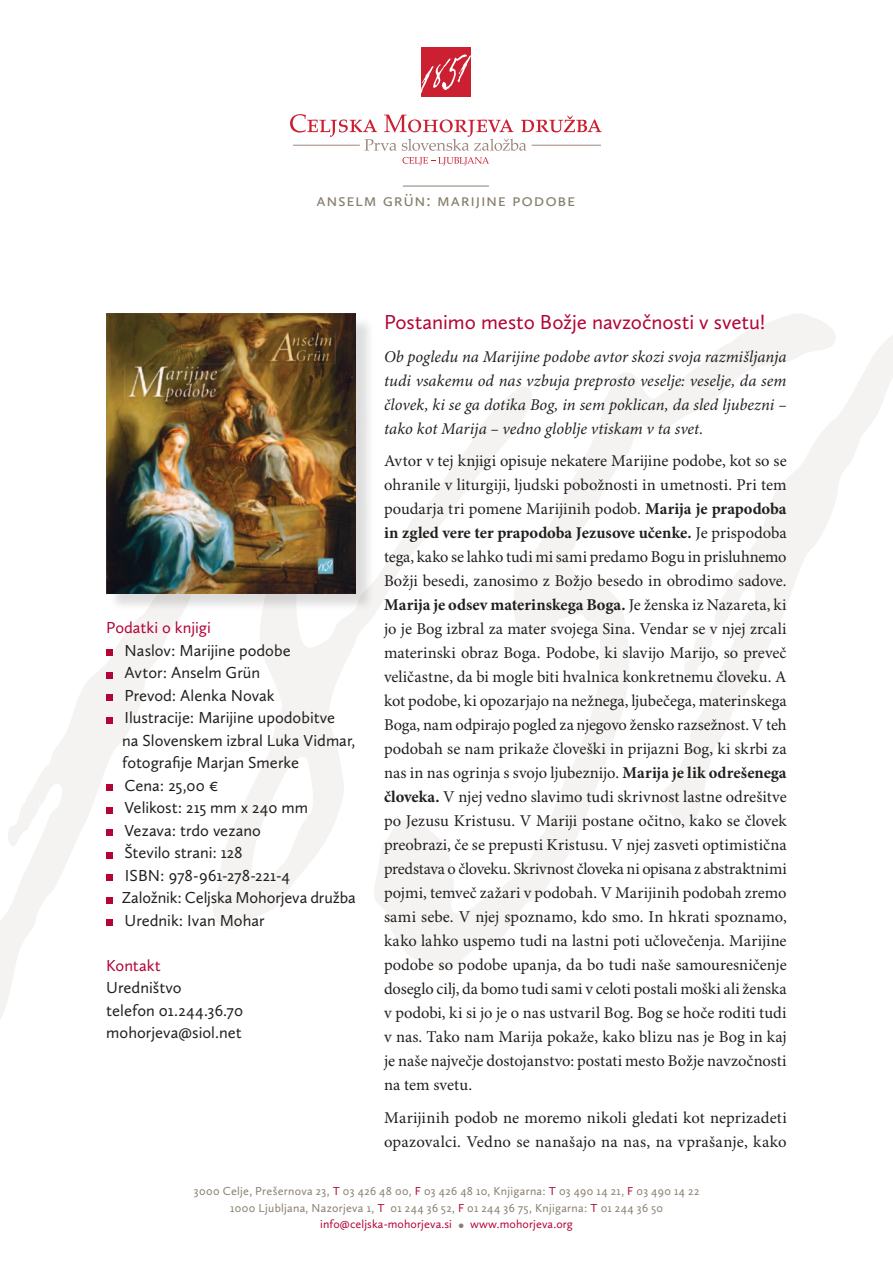
<style>
.page{position:relative;width:893px;height:1263px;background:#fff}
.page>*{position:absolute;margin:0;border:0;box-sizing:border-box;transform-origin:0 0}
.zivljenjepis{font:21px "Calluna Sans";letter-spacing:-.01em;color:#b30437}
.besedilo{font:18px "Calluna Sans";letter-spacing:.04em;color:#887f6f}
.besedilo-2{font:16.5px/24px "Minion Pro";letter-spacing:.005em;color:#231f20;text-align:justify}
.podatki_o_knjigi{font:16.5px "Calluna Sans";color:#231f20}
.besedilo-3{font:italic 16.5px/24px "Minion Pro";color:#231f20;text-align:justify}
.podatki_o_knjigi-2{font:16.5px "Calluna Sans";letter-spacing:.005em;color:#b30437}
.besedilo-4{font:12px "Calluna Sans";letter-spacing:.03em;color:#887f6f}
.t1{font:12px "Calluna Sans";letter-spacing:.01em;color:#b30437}
.s1{font-weight:700}
.s2{color:#b30437}
.s3{font-size:16.5px;color:#887f6f}
</style>
<div class="page">
<svg style="left:219px;top:612px;width:150px;height:317px"></svg>
<svg style="left:369px;top:314px;width:461px;height:655px"></svg>
<svg style="left:0;top:593px;width:219px;height:426px"></svg>
<svg style="left:6px;top:789px;width:34px;height:61px"></svg>
<svg style="left:655px;top:327px;width:238px;height:515px"></svg>
<div style="left:421px;top:47px;width:50px;height:50px;background:#cb1f32"></div>
<svg style="left:421px;top:54px;width:50px;height:39px"></svg>
<svg style="left:290px;top:114px;width:312px;height:37px"></svg>
<hr style="left:293px;top:145px;width:67px;height:1px;background:#9e887e">
<hr style="left:532px;top:145px;width:69px;height:1px;background:#9e887e">
<svg style="left:402px;top:157px;width:87px;height:8px"></svg>
<div style="left:106px;top:649px;width:7px;height:7px;background:#b30437"></div>
<div style="left:106px;top:672px;width:7px;height:6px;background:#b30437"></div>
<div style="left:106px;top:694px;width:7px;height:7px;background:#b30437"></div>
<div style="left:106px;top:717px;width:7px;height:6px;background:#b30437"></div>
<div style="left:106px;top:784px;width:7px;height:7px;background:#b30437"></div>
<div style="left:106px;top:807px;width:7px;height:6px;background:#b30437"></div>
<div style="left:106px;top:829px;width:7px;height:7px;background:#b30437"></div>
<div style="left:106px;top:852px;width:7px;height:6px;background:#b30437"></div>
<div style="left:106px;top:874px;width:7px;height:7px;background:#b30437"></div>
<div style="left:106px;top:897px;width:7px;height:6px;background:#b30437"></div>
<div style="left:106px;top:919px;width:7px;height:7px;background:#b30437"></div>
<hr style="left:403px;top:186px;width:86px;height:1px;background:#887f6f">
<div style="left:109px;top:316px;width:265px;height:296px;background:#231f20;opacity:.15"></div>
<img style="left:106px;top:314px;width:250px;height:279px">
<p class="besedilo" style="left:316px;top:189px;width:260px">anselm grÜn: marijine podobe</p>
<p class="podatki_o_knjigi-2" style="left:106px;top:618px;width:106px">Podatki o knjigi</p>
<p class="podatki_o_knjigi" style="left:125px;top:640px;width:168px">Naslov: Marijine podobe</p>
<p class="podatki_o_knjigi" style="left:125px;top:663px;width:137px">Avtor: Anselm Grün</p>
<p class="podatki_o_knjigi" style="left:125px;top:685px;width:152px">Prevod: Alenka Novak</p>
<p class="podatki_o_knjigi" style="left:125px;top:708px;width:212px">Ilustracije: Marijine upodobitve</p>
<p class="podatki_o_knjigi" style="left:122px;top:730px;width:235px">na Slovenskem izbral Luka Vidmar,</p>
<p class="podatki_o_knjigi" style="left:122px;top:753px;width:178px">fotografije Marjan Smerke</p>
<p class="podatki_o_knjigi" style="left:125px;top:775px;width:95px">Cena: 25,00 €</p>
<p class="podatki_o_knjigi" style="left:125px;top:798px;width:185px">Velikost: 215 mm x 240 mm</p>
<p class="podatki_o_knjigi" style="left:125px;top:820px;width:138px">Vezava: trdo vezano</p>
<p class="podatki_o_knjigi" style="left:125px;top:843px;width:120px">Število strani: 128</p>
<p class="podatki_o_knjigi" style="left:125px;top:865px;width:167px">ISBN: 978-961-278-221-4</p>
<p class="podatki_o_knjigi" style="left:122px;top:888px;width:236px">Založnik: Celjska Mohorjeva družba</p>
<p class="podatki_o_knjigi" style="left:125px;top:910px;width:142px">Urednik: Ivan Mohar</p>
<p class="podatki_o_knjigi-2" style="left:106px;top:955px;width:56px">Kontakt</p>
<p class="podatki_o_knjigi" style="left:106px;top:978px;width:77px">Uredništvo</p>
<p class="podatki_o_knjigi" style="left:106px;top:1000px;width:138px">telefon 01.244.36.70</p>
<p class="podatki_o_knjigi" style="left:106px;top:1023px;width:137px">mohorjeva@siol.net</p>
<p class="zivljenjepis" style="left:384px;top:310px;width:383px">Postanimo mesto Božje navzočnosti v svetu!</p>
<p class="besedilo-3" style="left:384px;top:345px;width:404px">Ob pogledu na Marijine podobe avtor skozi svoja razmišljanja tudi vsakemu od nas vzbuja preprosto veselje: veselje, da sem človek, ki se ga dotika Bog, in sem poklican, da sled ljubezni – tako kot Marija – vedno globlje vtiskam v ta svet.</p>
<p class="besedilo-2" style="left:384px;top:450px;width:404px">Avtor v tej knjigi opisuje nekatere Marijine podobe, kot so se ohranile v liturgiji, ljudski pobožnosti in umetnosti. Pri tem poudarja tri pomene Marijinih podob. <span class="s1">Marija je prapodoba in zgled vere ter prapodoba Jezusove učenke.</span> Je prispodoba tega, kako se lahko tudi mi sami predamo Bogu in prisluhnemo Božji besedi, zanosimo z Božjo besedo in obrodimo sadove.<br><span class="s1">Marija je odsev materinskega Boga.</span> Je ženska iz Nazareta, ki jo je Bog izbral za mater svojega Sina. Vendar se v njej zrcali materinski obraz Boga. Podobe, ki slavijo Marijo, so preveč veličastne, da bi mogle biti hvalnica konkretnemu človeku. A kot podobe, ki opozarjajo na nežnega, ljubečega, materinskega Boga, nam odpirajo pogled za njegovo žensko razsežnost. V teh podobah se nam prikaže človeški in prijazni Bog, ki skrbi za nas in nas ogrinja s svojo ljubeznijo. <span class="s1">Marija je lik odrešenega človeka.</span> V njej vedno slavimo tudi skrivnost lastne odrešitve po Jezusu Kristusu. V Mariji postane očitno, kako se človek preobrazi, če se prepusti Kristusu. V njej zasveti optimistična predstava o človeku. Skrivnost človeka ni opisana z abstraktnimi pojmi, temveč zažari v podobah. V Marijinih podobah zremo sami sebe. V njej spoznamo, kdo smo. In hkrati spoznamo, kako lahko uspemo tudi na lastni poti učlovečenja. Marijine podobe so podobe upanja, da bo tudi naše samouresničenje doseglo cilj, da bomo tudi sami v celoti postali moški ali ženska v podobi, ki si jo je o nas ustvaril Bog. Bog se hoče roditi tudi v nas. Tako nam Marija pokaže, kako blizu nas je Bog in kaj je naše največje dostojanstvo: postati mesto Božje navzočnosti na tem svetu.</p>
<p class="besedilo-2" style="left:384px;top:1106px;width:404px">Marijinih podob ne moremo nikoli gledati kot neprizadeti opazovalci. Vedno se nanašajo na nas, na vprašanje, kako</p>
<p class="besedilo-4" style="left:194px;top:1184px;width:507px">3000 Celje, Prešernova 23, <span class="s2">T</span> 03 426 48 00, <span class="s2">F</span> 03 426 48 10, Knjigarna: <span class="s2">T</span> 03 490 14 21, <span class="s2">F</span> 03 490 14 22</p>
<p class="besedilo-4" style="left:230px;top:1201px;width:434px">1000 Ljubljana, Nazorjeva 1, <span class="s2">T</span> 01 244 36 52, <span class="s2">F</span> 01 244 36 75, Knjigarna: <span class="s2">T</span> 01 244 36 50</p>
<p class="t1" style="left:320px;top:1217px;width:254px">info@celjska-mohorjeva.si <span class="s3">•</span> www.mohorjeva.org</p>
</div>
